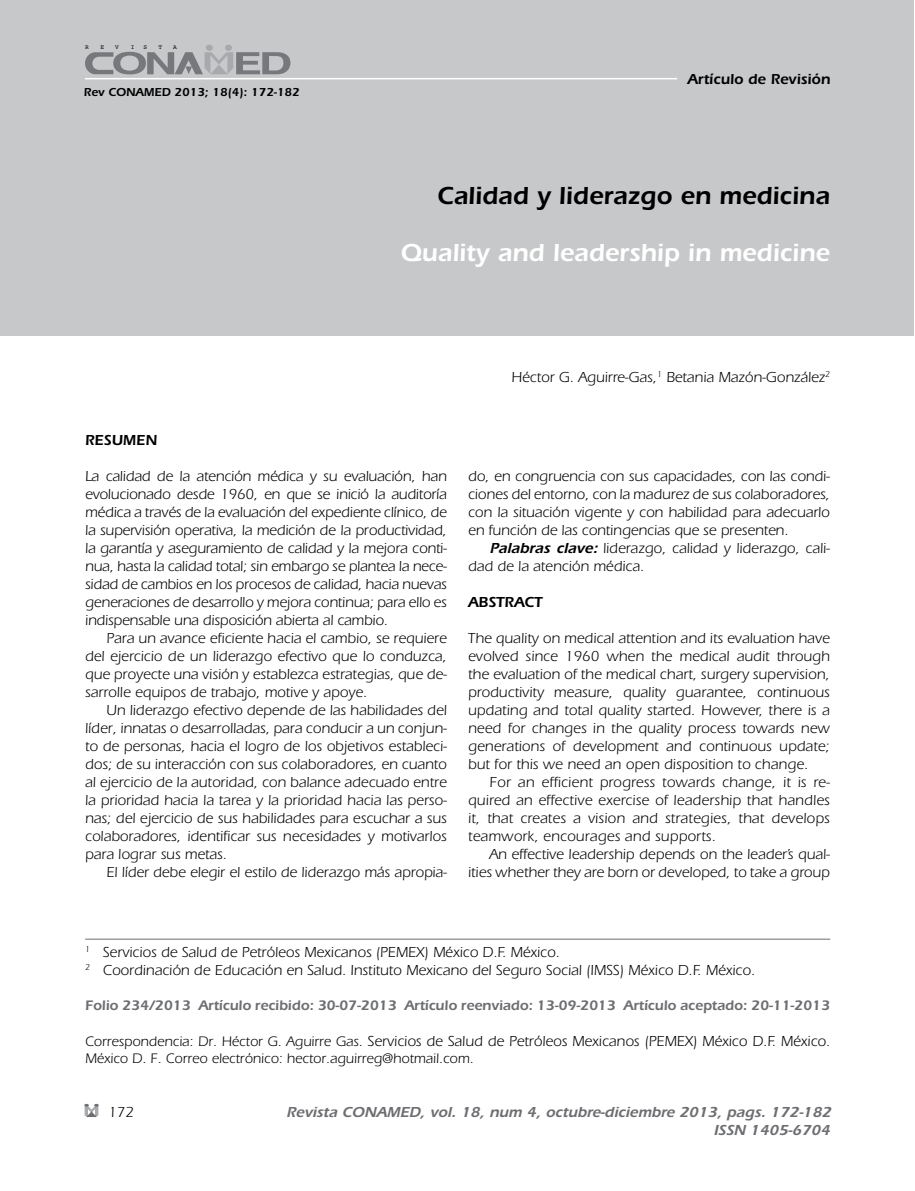
<style>
.page{position:relative;width:915px;height:1191px;background:#fff}
.page>*{position:absolute;margin:0;border:0;box-sizing:border-box;transform-origin:0 0}
.t1{font:600 25.5px "Itc Eras";color:#fff}
.t2{font:600 25.5px "Itc Eras";color:#000}
.t3{font:15px/18px "Itc Eras";color:#000;text-align:justify}
.t4{font:italic 600 15px/18.3px "Itc Eras";color:#6d6e71;text-align:right}
.t5{font:600 15px "Itc Eras";color:#000}
.t6{font:600 14.25px "Itc Eras";letter-spacing:-.005em;color:#6d6e71}
.t7{font:14.25px "Itc Eras";color:#000}
.t8{font:600 12px "Itc Eras";color:#000}
.t9{font:6.3px "Courier";color:#000}
.s1{font-weight:600;font-style:italic}
.s2{font-size:14.25px}
</style>
<div class="page">
<svg style="left:85px;top:1104px;width:13px;height:12px"></svg>
<div style="left:0;top:0;width:913px;height:336px;background:#c7c8ca"></div>
<div style="left:206px;top:45px;width:7px;height:6px;background:#a7a9ac;border-radius:50%"></div>
<div style="left:225px;top:45px;width:7px;height:6px;background:#a7a9ac;border-radius:50%"></div>
<svg style="left:85px;top:52px;width:205px;height:22px"></svg>
<hr style="left:85px;top:78px;width:592px;height:1px;background:#fff">
<hr style="left:85px;top:939px;width:745px;height:1px;background:#6d6e71">
<p class="t9" style="left:85px;top:42px;width:5px">R</p>
<p class="t9" style="left:100px;top:42px;width:5px">E</p>
<p class="t9" style="left:115px;top:42px;width:5px">V</p>
<p class="t9" style="left:131px;top:42px;width:5px">I</p>
<p class="t9" style="left:144px;top:42px;width:5px">S</p>
<p class="t9" style="left:158px;top:42px;width:5px">T</p>
<p class="t9" style="left:173px;top:42px;width:5px">A</p>
<p class="t8" style="left:84px;top:85px;width:217px">Rev CONAMED 2013; 18(4): 172-182</p>
<p class="t5" style="left:687px;top:70px;width:144px">Artículo de Revisión</p>
<h1 class="t2" style="left:437px;top:181px;width:394px">Calidad y liderazgo en medicina</h1>
<h1 class="t1" style="left:400px;top:237px;width:430px">Quality and leadership in medicine</h1>
<p class="t3" style="left:511px;top:369px;width:320px">Héctor G. Aguirre-Gas,<sup>1</sup> Betania Mazón-González<sup>2</sup></p>
<p class="t5" style="left:85px;top:431px;width:74px">RESUMEN</p>
<p class="t3" style="left:85px;top:467px;width:363px">La calidad de la atención médica y su evaluación, han evolucionado desde 1960, en que se inició la auditoría médica a través de la evaluación del expediente clínico, de la supervisión operativa, la medición de la productividad, la garantía y aseguramiento de calidad y la mejora conti&shy;nua, hasta la calidad total; sin embargo se plantea la nece&shy;sidad de cambios en los procesos de calidad, hacia nuevas generaciones de desarrollo y mejora continua; para ello es indispensable una disposición abierta al cambio.</p>
<p class="t3" style="left:85px;top:629px;width:363px;text-indent:21px">Para un avance eficiente hacia el cambio, se requiere del ejercicio de un liderazgo efectivo que lo conduzca, que proyecte una visión y establezca estrategias, que de&shy;sarrolle equipos de trabajo, motive y apoye.</p>
<p class="t3" style="left:85px;top:701px;width:363px;text-indent:21px">Un liderazgo efectivo depende de las habilidades del líder, innatas o desarrolladas, para conducir a un conjun&shy;to de personas, hacia el logro de los objetivos estableci&shy;dos; de su interacción con sus colaboradores, en cuanto al ejercicio de la autoridad, con balance adecuado entre la prioridad hacia la tarea y la prioridad hacia las perso&shy;nas; del ejercicio de sus habilidades para escuchar a sus colaboradores, identificar sus necesidades y motivarlos para lograr sus metas.</p>
<p class="t3" style="left:106px;top:863px;width:342px">El líder debe elegir el estilo de liderazgo más apropia-</p>
<p class="t3" style="left:468px;top:467px;width:363px">do, en congruencia con sus capacidades, con las condi&shy;ciones del entorno, con la madurez de sus colaboradores, con la situación vigente y con habilidad para adecuarlo en función de las contingencias que se presenten.</p>
<p class="t3" style="left:468px;top:539px;width:363px;text-indent:21px"><span class="s1">Palabras clave:</span> liderazgo, calidad y liderazgo, cali&shy;dad de la atención médica.</p>
<p class="t5" style="left:468px;top:593px;width:21px">Abstract</p>
<p class="t3" style="left:468px;top:629px;width:363px">The quality on medical attention and its evaluation have evolved since 1960 when the medical audit through the evaluation of the medical chart, surgery supervision, productivity measure, quality guarantee, continuous updating and total quality started. However, there is a need for changes in the quality process towards new generations of development and continuous update; but for this we need an open disposition to change.</p>
<p class="t3" style="left:468px;top:773px;width:363px;text-indent:21px">For an efficient progress towards change, it is re&shy;quired an effective exercise of leadership that handles it, that creates a vision and strategies, that develops teamwork, encourages and supports.</p>
<p class="t3" style="left:468px;top:845px;width:363px;text-align:right">An effective leadership depends on the leader’s qual&shy;ities whether they are born or developed, to take a group</p>
<p class="t3" style="left:85px;top:943px;width:671px"><sup>1</sup> Servicios de Salud de Petróleos Mexicanos (PEMEX) México D.F. México.<br><sup>2</sup> Coordinación de Educación en Salud. Instituto Mexicano del Seguro Social (IMSS) México D.F. México.</p>
<p class="t6" style="left:85px;top:997px;width:746px">Folio 234/2013 Artículo recibido: 30-07-2013 Artículo reenviado: 13-09-2013 Artículo aceptado: 20-11-2013</p>
<p class="t3" style="left:85px;top:1032px;width:746px"><span class="s2">Correspondencia: Dr. Héctor G. Aguirre Gas.</span> Servicios de Salud de Petróleos Mexicanos (PEMEX) México D.F. México<span class="s2">.</span></p>
<p class="t7" style="left:85px;top:1050px;width:390px">México D. F. Correo electrónico: hector.aguirreg@hotmail.com.</p>
<p class="t3" style="left:108px;top:1102px;width:27px">172</p>
<p class="t4" style="left:286px;top:1102px;width:549px">Revista CONAMED, vol. 18, num 4, octubre-diciembre 2013, pags. 172-182<br>ISSN 1405-6704</p>
</div>
